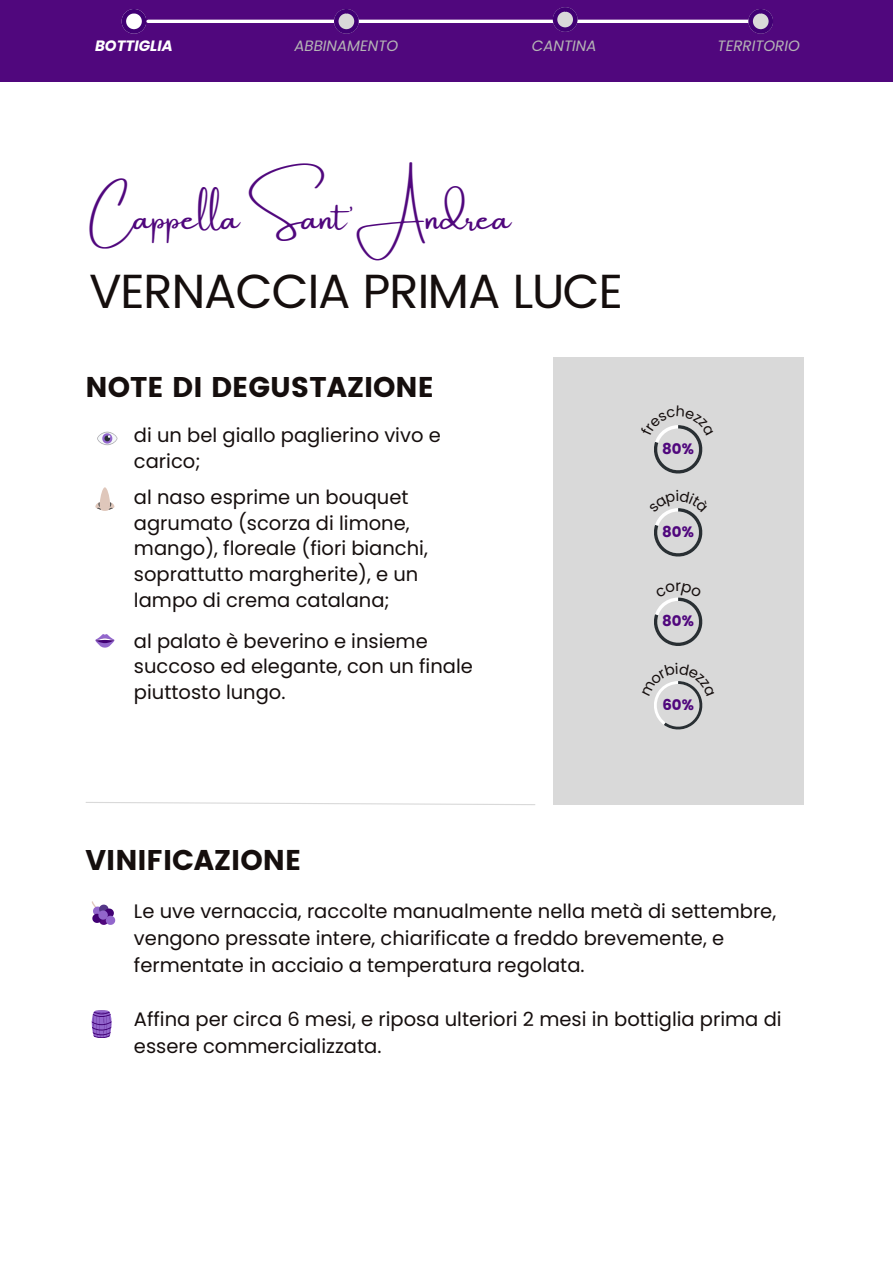
<style>
.page{position:relative;width:893px;height:1264px;background:#fff}
.page>*{position:absolute;margin:0;border:0;box-sizing:border-box;transform-origin:0 0}
.t1{font:48px "Poppins";letter-spacing:-.025em;color:#150e0d}
.t2{font:34.35px "Amsterdam One";color:#50077d}
.t3{font:28.5px "Poppins";color:#150e0d}
.t4{font:19.5px/25.8px "Poppins";color:#150e0d}
.t5{font:italic 15px "Poppins";color:#b5b5b5}
.t6{font:15px "Poppins";color:#50077d}
.t7{font:italic 700 15px "Poppins";color:#fff}
</style>
<div class="page">
<svg style="left:97px;top:431px;width:20px;height:14px"></svg>
<svg style="left:98px;top:432px;width:19px;height:12px"></svg>
<svg style="left:102px;top:433px;width:10px;height:10px"></svg>
<svg style="left:95px;top:487px;width:19px;height:24px"></svg>
<svg style="left:95px;top:634px;width:19px;height:13px"></svg>
<svg style="left:91px;top:1010px;width:21px;height:28px"></svg>
<svg style="left:92px;top:901px;width:23px;height:23px"></svg>
<div style="left:0;top:0;width:892px;height:82px;background:#50077d"></div>
<svg style="left:122px;top:9px;width:24px;height:25px"></svg>
<hr style="left:148px;top:20px;width:610px;height:3px;background:#fff">
<svg style="left:334px;top:9px;width:25px;height:25px"></svg>
<svg style="left:748px;top:9px;width:25px;height:25px"></svg>
<svg style="left:552px;top:7px;width:25px;height:25px"></svg>
<svg style="left:85px;top:802px;width:450px;height:3px"></svg>
<div style="left:552px;top:357px;width:251px;height:447px;background:#d9d9d9"></div>
<svg style="left:654px;top:425px;width:49px;height:48px"></svg>
<svg style="left:654px;top:597px;width:48px;height:49px"></svg>
<svg style="left:654px;top:508px;width:49px;height:48px"></svg>
<svg style="left:654px;top:681px;width:49px;height:48px"></svg>
<p class="t7" style="left:95px;top:35px;width:79px">BOTTIGLIA</p>
<p class="t5" style="left:294px;top:35px;width:105px">ABBINAMENTO</p>
<p class="t5" style="left:532px;top:35px;width:66px">CANTINA</p>
<p class="t5" style="left:717px;top:35px;width:84px">TERRITORIO</p>
<h2 class="t2" style="left:89px;top:199px;width:423px">Cappella Sant'Andrea</h2>
<h1 class="t1" style="left:89px;top:263px;width:535px">VERNACCIA PRIMA LUCE</h1>
<h3 class="t3" style="left:85px;top:371px;width:350px">NOTE DI DEGUSTAZIONE</h3>
<p class="t4" style="left:134px;top:422px;width:308px">di un bel giallo paglierino vivo e carico;</p>
<p class="t4" style="left:134px;top:484px;width:295px">al naso esprime un bouquet agrumato (scorza di limone, mango), floreale (fiori bianchi, soprattutto margherite), e un lampo di crema catalana;</p>
<p class="t4" style="left:134px;top:627px;width:340px">al palato è beverino e insieme succoso ed elegante, con un finale piuttosto lungo.</p>
<h3 class="t3" style="left:85px;top:843px;width:217px">VINIFICAZIONE</h3>
<p class="t6" style="left:662px;top:440px;width:33px">80%</p>
<p class="t6" style="left:662px;top:522px;width:33px">80%</p>
<p class="t6" style="left:662px;top:612px;width:33px">80%</p>
<p class="t6" style="left:662px;top:695px;width:33px">60%</p>
<p class="t4" style="left:134px;top:898px;width:643px;line-height:27px">Le uve vernaccia, raccolte manualmente nella metà di settembre, vengono pressate intere, chiarificate a freddo brevemente, e fermentate in acciaio a temperatura regolata.</p>
<p class="t4" style="left:134px;top:1005px;width:649px;line-height:27px">Affina per circa 6 mesi, e riposa ulteriori 2 mesi in bottiglia prima di essere commercializzata.</p>
</div>
